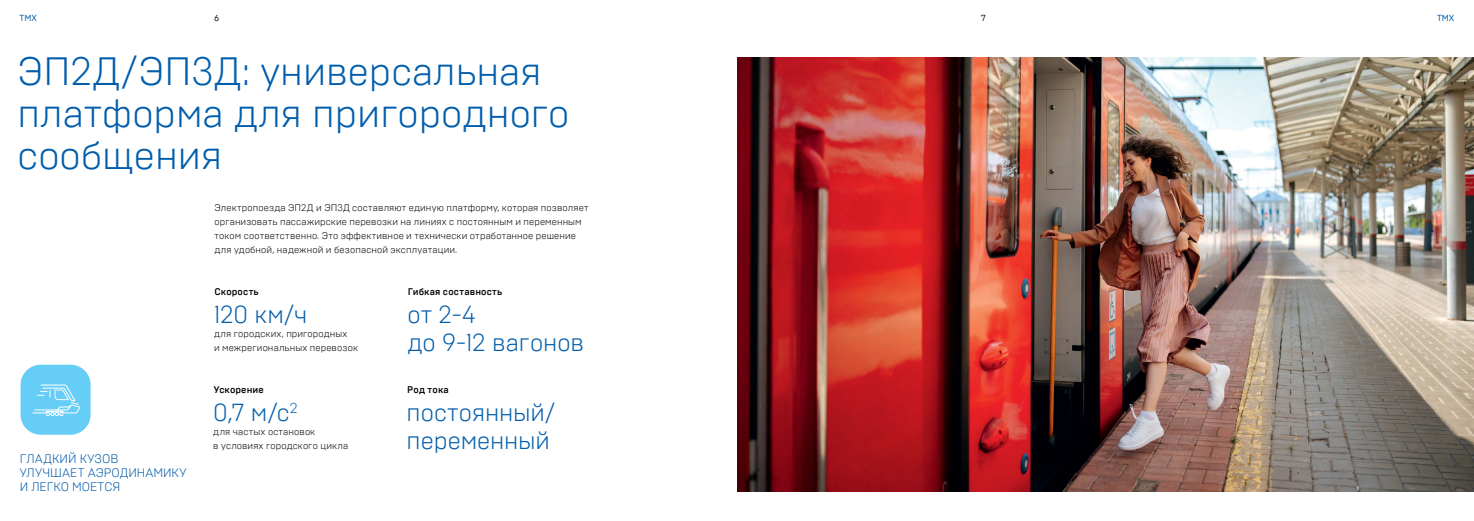
<style>
.page{position:relative;width:1474px;height:521px;background:#fff}
.page>*{position:absolute;margin:0;border:0;box-sizing:border-box;transform-origin:0 0}
.t1{font:300 39.38px/42px "Brutal Type";color:#005dac}
.t2{font:300 24.5px/28px "Brutal Type";letter-spacing:-.005em;color:#005dac}
.t3{font:300 12.25px/14px "Brutal Type";letter-spacing:.005em;color:#005baa}
.t4{font:300 9.62px/14px "Brutal Type";letter-spacing:.01em;color:#000}
.t5{font:500 9.62px "Brutal Type";letter-spacing:.015em;color:#000}
.t6{font:8.75px "Brutal Type";color:#005dac}
.t7{font:8.75px "Brutal Type";color:#000}
</style>
<div class="page">
<div style="left:21px;top:365px;width:70px;height:70px;background:#66cef6;border-radius:20px"></div>
<svg style="left:32px;top:384px;width:48px;height:32px"></svg>
<img style="left:737px;top:57px;width:736px;height:434px">
<p class="t6" style="left:20px;top:13px;width:19px">ТМХ</p>
<p class="t7" style="left:214px;top:13px;width:7px">6</p>
<p class="t7" style="left:981px;top:13px;width:6px">7</p>
<p class="t6" style="left:1436px;top:13px;width:19px">ТМХ</p>
<h1 class="t1" style="left:18px;top:50px;width:553px">ЭП2Д/ЭП3Д: универсальная платформа для пригородного сообщения</h1>
<p class="t4" style="left:214px;top:201px;width:375px">Электропоезда ЭП2Д и ЭП3Д составляют единую платформу, которая позволяет организовать пассажирские перевозки на линиях с постоянным и переменным током соответственно. Это эффективное и технически отработанное решение для удобной, надежной и безопасной эксплуатации.</p>
<p class="t3" style="left:20px;top:452px;width:168px">ГЛАДКИЙ КУЗОВ<br>УЛУЧШАЕТ АЭРОДИНАМИКУ<br>И ЛЕГКО МОЕТСЯ</p>
<p class="t5" style="left:214px;top:286px;width:46px">Скорость</p>
<h2 class="t2" style="left:214px;top:300px;width:95px">120 км/ч</h2>
<p class="t4" style="left:214px;top:327px;width:145px">для городских, пригородных<br>и межрегиональных перевозок</p>
<p class="t5" style="left:408px;top:286px;width:96px">Гибкая составность</p>
<h2 class="t2" style="left:407px;top:300px;width:178px">от 2-4<br>до 9-12 вагонов</h2>
<p class="t5" style="left:214px;top:384px;width:51px">Ускорение</p>
<p class="t5" style="left:407px;top:384px;width:43px">Род тока</p>
<h2 class="t2" style="left:406px;top:398px;width:151px">постоянный/ переменный</h2>
<h2 class="t2" style="left:213px;top:398px;width:86px">0,7 м/с<sup>2</sup></h2>
<p class="t4" style="left:213px;top:425px;width:137px">для частых остановок<br>в условиях городского цикла</p>
</div>
